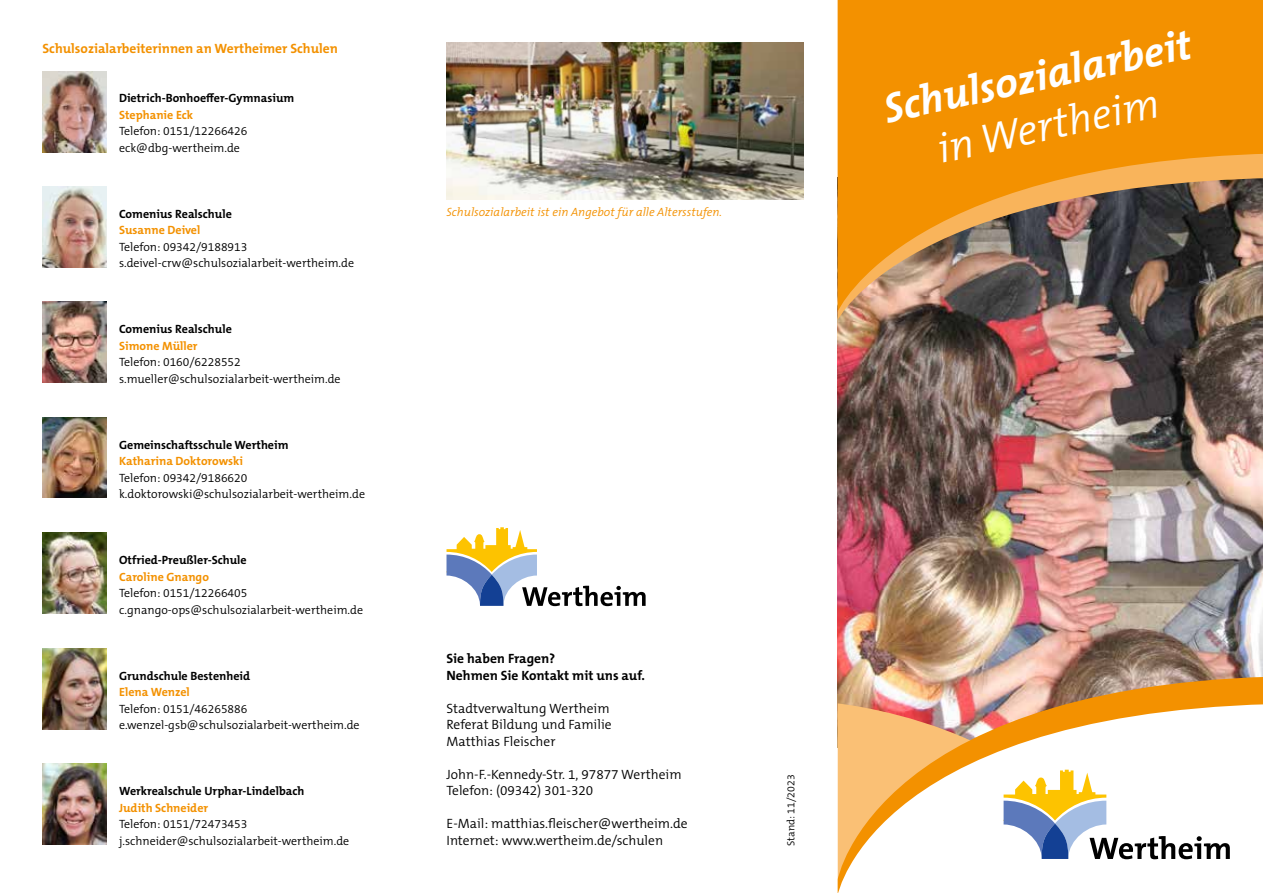
<style>
.page{position:relative;width:1263px;height:893px;background:#fff}
.page>*{position:absolute;margin:0;border:0;box-sizing:border-box;transform-origin:0 0}
.t1{font:italic 700 42px "The Mix B W7";color:#fff}
.t2{font:italic 300 42px "The Mix B W4";color:#fff}
.t3{font:300 13.5px/16.5px "The Mix B W4";color:#000}
.t4{font:700 13.5px "The Mix B W7";color:#f39100}
.t5{font:700 13.5px/16.5px "The Mix B W7";color:#000}
.t6{font:300 12px/16.5px "The Mix B W4";color:#000}
.t7{font:700 12px "The Mix B W7";color:#000}
.t8{font:700 12px "The Mix B W7";color:#f39100}
.t9{font:italic 300 12px "The Mix B W4";color:#f39100}
.t10{font:300 10.5px "The Mix B W4";color:#000}
</style>
<div class="page">
<img style="left:838px;top:320px;width:425px;height:356px">
<img style="left:838px;top:311px;width:425px;height:9px">
<svg style="left:838px;top:0;width:425px;height:311px;background:#c9831f"></svg>
<img style="left:838px;top:676px;width:425px;height:28px">
<svg style="left:838px;top:704px;width:425px;height:189px"></svg>
<svg style="left:1003px;top:770px;width:227px;height:89px"></svg>
<svg style="left:446px;top:527px;width:200px;height:79px"></svg>
<img style="left:446px;top:43px;width:358px;height:157px">
<img style="left:43px;top:71px;width:63px;height:81px">
<img style="left:43px;top:186px;width:63px;height:81px">
<img style="left:43px;top:302px;width:63px;height:81px">
<img style="left:43px;top:533px;width:63px;height:81px">
<img style="left:43px;top:648px;width:63px;height:81px">
<img style="left:43px;top:417px;width:63px;height:81px">
<img style="left:43px;top:764px;width:63px;height:80px">
<p class="t4" style="left:43px;top:39px;width:297px">Schulsozialarbeiterinnen an Wertheimer Schulen</p>
<p class="t7" style="left:119px;top:90px;width:177px">Dietrich-Bonhoeffer-Gymnasium</p>
<p class="t8" style="left:119px;top:107px;width:76px">Stephanie Eck</p>
<p class="t6" style="left:119px;top:123px;width:130px">Telefon: 0151/12266426 eck@dbg-wertheim.de</p>
<p class="t7" style="left:119px;top:206px;width:114px">Comenius Realschule</p>
<p class="t8" style="left:119px;top:222px;width:83px">Susanne Deivel</p>
<p class="t6" style="left:119px;top:238px;width:237px">Telefon: 09342/9188913 s.deivel-crw@schulsozialarbeit-wertheim.de</p>
<p class="t7" style="left:119px;top:321px;width:114px">Comenius Realschule</p>
<p class="t8" style="left:119px;top:338px;width:80px">Simone Müller</p>
<p class="t6" style="left:119px;top:354px;width:223px">Telefon: 0160/6228552 s.mueller@schulsozialarbeit-wertheim.de</p>
<p class="t7" style="left:119px;top:437px;width:171px">Gemeinschaftsschule Wertheim</p>
<p class="t8" style="left:119px;top:453px;width:126px">Katharina Doktorowski</p>
<p class="t6" style="left:119px;top:469px;width:247px">Telefon: 09342/9186620 k.doktorowski@schulsozialarbeit-wertheim.de</p>
<p class="t7" style="left:119px;top:552px;width:129px">Otfried-Preußler-Schule</p>
<p class="t8" style="left:119px;top:569px;width:91px">Caroline Gnango</p>
<p class="t6" style="left:119px;top:585px;width:246px">Telefon: 0151/12266405 c.gnango-ops@schulsozialarbeit-wertheim.de</p>
<p class="t7" style="left:119px;top:668px;width:133px">Grundschule Bestenheid</p>
<p class="t8" style="left:119px;top:684px;width:72px">Elena Wenzel</p>
<p class="t6" style="left:119px;top:700px;width:242px">Telefon: 0151/46265886 e.wenzel-gsb@schulsozialarbeit-wertheim.de</p>
<p class="t7" style="left:119px;top:783px;width:187px">Werkrealschule Urphar-Lindelbach</p>
<p class="t8" style="left:119px;top:800px;width:91px">Judith Schneider</p>
<p class="t6" style="left:119px;top:816px;width:232px">Telefon: 0151/72473453 j.schneider@schulsozialarbeit-wertheim.de</p>
<p class="t9" style="left:446px;top:205px;width:277px">Schulsozialarbeit ist ein Angebot für alle Altersstufen.</p>
<p class="t5" style="left:446px;top:650px;width:200px">Sie haben Fragen?<br>Nehmen Sie Kontakt mit uns auf.</p>
<p class="t3" style="left:446px;top:700px;width:167px">Stadtverwaltung Wertheim<br>Referat Bildung und Familie<br>Matthias Fleischer</p>
<p class="t3" style="left:446px;top:766px;width:237px">John-F.-Kennedy-Str. 1, 97877 Wertheim<br>Telefon: (09342) 301-320</p>
<p class="t3" style="left:446px;top:815px;width:243px">E-Mail: matthias.fleischer@wertheim.de<br>Internet: www.wertheim.de/schulen</p>
<p class="t10" style="left:784px;top:846px;width:73px;rotate:-90deg">Stand: 11/2023</p>
<h1 class="t1" style="left:879px;top:83px;width:315px;rotate:-12deg">Schulsozialarbeit</h1>
<h1 class="t2" style="left:933px;top:124px;width:227px;rotate:-12deg">in Wertheim</h1>
</div>
